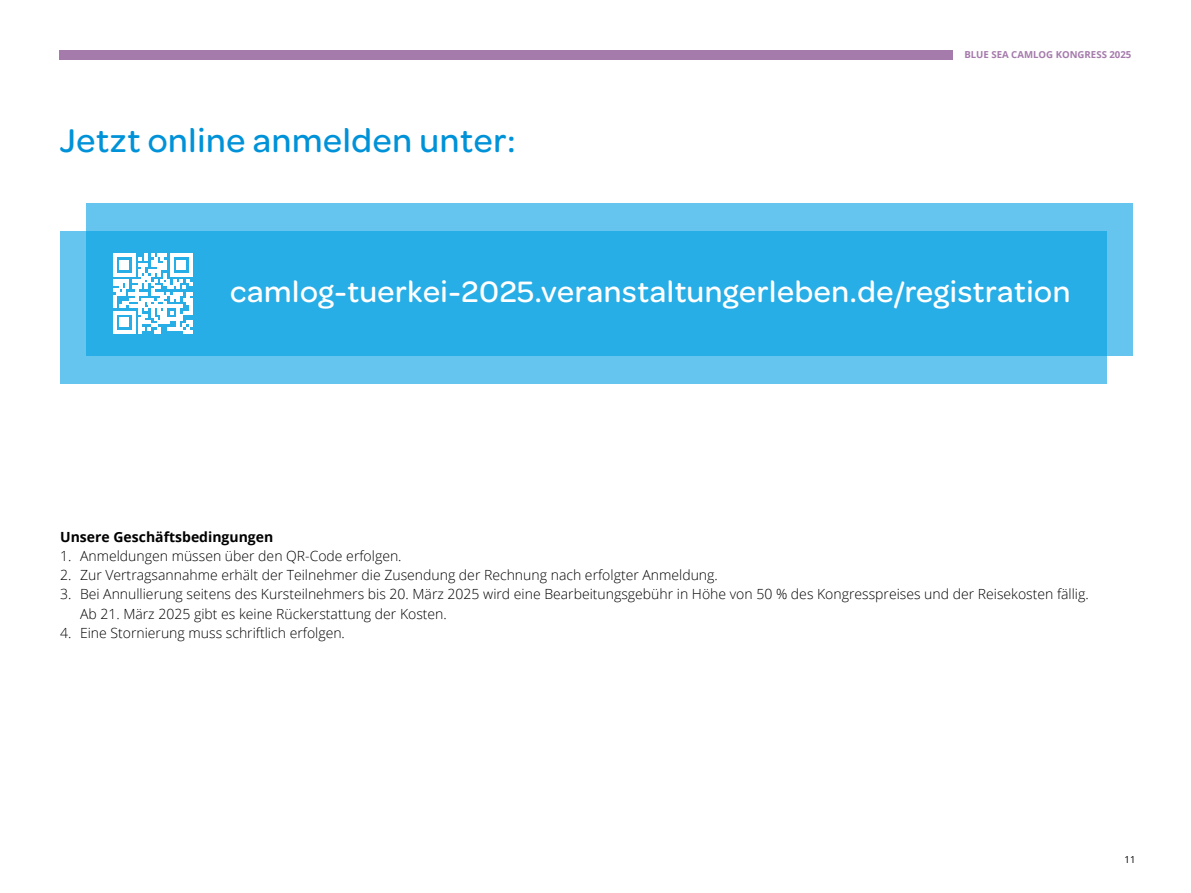
<style>
.page{position:relative;width:1191px;height:893px;background:#fff}
.page>*{position:absolute;margin:0;border:0;box-sizing:border-box;transform-origin:0 0}
.t1{font:500 35px "Omnes";letter-spacing:.02em;color:#0092d8}
.t2{font:500 31.5px "Omnes";letter-spacing:.02em;color:#fff}
.t3{font:300 14px/19.2px "Open Sans";color:#000}
.t4{font:700 14px "Open Sans";color:#000}
.t5{font:700 9.62px "Open Sans";color:#a57bac}
.t6{font:9.62px "Open Sans";color:#000}
</style>
<div class="page">
<div style="left:60px;top:231px;width:1046px;height:153px;background:#66c5ee"></div>
<svg style="left:87px;top:203px;width:1045px;height:153px;background:#35b2e8"></svg>
<svg style="left:113px;top:254px;width:79px;height:79px;background:#acdff5"></svg>
<hr style="left:113px;top:330px;width:22px;height:3px;background:#fff">
<div style="left:119px;top:317px;width:10px;height:10px;background:#fff"></div>
<div style="left:60px;top:50px;width:892px;height:10px;background:#a57bac"></div>
<h1 class="t1" style="left:60px;top:117px;width:457px">Jetzt online anmelden unter:</h1>
<p class="t5" style="left:964px;top:48px;width:169px">BLUE SEA CAMLOG KONGRESS 2025</p>
<h2 class="t2" style="left:230px;top:270px;width:841px">camlog-tuerkei-2025.veranstaltungerleben.de/registration</h2>
<p class="t4" style="left:60px;top:527px;width:215px">Unsere Geschäftsbedingungen</p>
<p class="t3" style="left:60px;top:546px;width:343px">1. Anmeldungen müssen über den QR-Code erfolgen.</p>
<p class="t3" style="left:60px;top:565px;width:659px">2. Zur Vertragsannahme erhält der Teilnehmer die Zusendung der Rechnung nach erfolgter Anmeldung.</p>
<p class="t3" style="left:80px;top:584px;width:1010px;text-indent:-20px">3. Bei Annullierung seitens des Kursteilnehmers bis 20. März 2025 wird eine Bearbeitungsgebühr in Höhe von 50 % des Kongresspreises und der Reisekosten fällig.<br>Ab 21. März 2025 gibt es keine Rückerstattung der Kosten.</p>
<p class="t3" style="left:60px;top:623px;width:286px">4. Eine Stornierung muss schriftlich erfolgen.</p>
<p class="t6" style="left:1124px;top:853px;width:13px">11</p>
</div>
